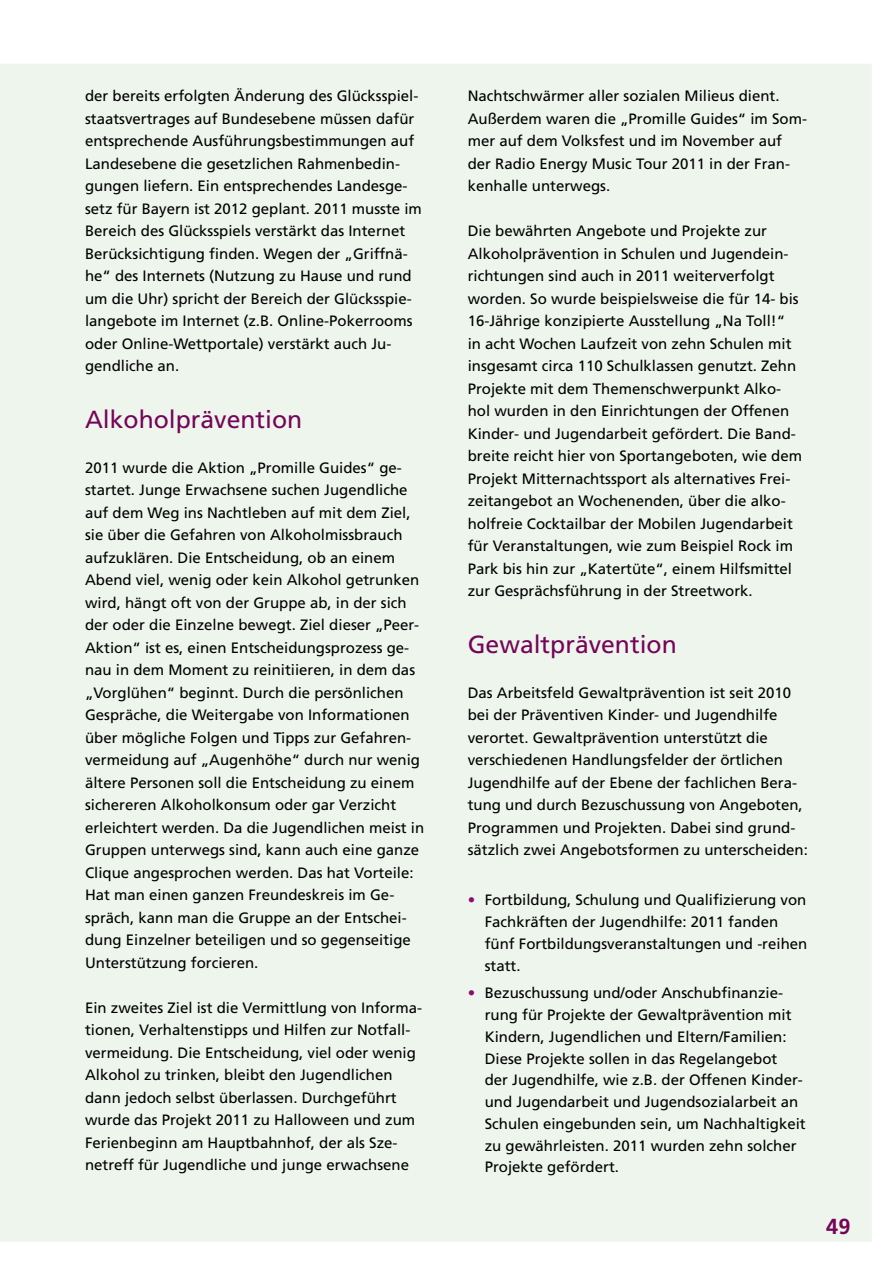
<style>
.page{position:relative;width:893px;height:1263px;background:#fff}
.page>*{position:absolute;margin:0;border:0;box-sizing:border-box;transform-origin:0 0}
.t1{font:24.75px "Frutiger";color:#750559}
.t2{font:700 21.75px "Frutiger";color:#750559}
.t3{font:15px/22.5px "Frutiger";color:#000}
.s1{font-weight:700;color:#8e0c6d}
</style>
<div class="page">
<div style="left:0;top:64px;width:872px;height:1178px;background:#edf5ec"></div>
<p class="t3" style="left:85px;top:85px;width:338px">der bereits erfolgten Änderung des Glücksspiel&shy;staatsvertrages auf Bundesebene müssen dafür entsprechende Ausführungsbestimmungen auf Landesebene die gesetzlichen Rahmenbedin&shy;gungen liefern. Ein entsprechendes Landesge&shy;setz für Bayern ist 2012 geplant. 2011 musste im Bereich des Glücksspiels verstärkt das Internet Berücksichtigung finden. Wegen der „Griffnä&shy;he“ des Internets (Nutzung zu Hause und rund um die Uhr) spricht der Bereich der Glücksspie&shy;langebote im Internet (z.B. Online-Pokerrooms oder Online-Wettportale) verstärkt auch Ju&shy;gendliche an.</p>
<h1 class="t1" style="left:85px;top:404px;width:219px">Alkoholprävention</h1>
<p class="t3" style="left:85px;top:456px;width:341px">2011 wurde die Aktion „Promille Guides“ ge&shy;startet. Junge Erwachsene suchen Jugendliche auf dem Weg ins Nachtleben auf mit dem Ziel, sie über die Gefahren von Alkoholmissbrauch aufzuklären. Die Entscheidung, ob an einem Abend viel, wenig oder kein Alkohol getrunken wird, hängt oft von der Gruppe ab, in der sich der oder die Einzelne bewegt. Ziel dieser „Peer-Aktion“ ist es, einen Entscheidungsprozess ge&shy;nau in dem Moment zu reinitiieren, in dem das „Vorglühen“ beginnt. Durch die persönlichen Gespräche, die Weitergabe von Informationen über mögliche Folgen und Tipps zur Gefahren&shy;vermeidung auf „Augenhöhe“ durch nur wenig ältere Personen soll die Entscheidung zu einem sichereren Alkoholkonsum oder gar Verzicht erleichtert werden. Da die Jugendlichen meist in Gruppen unterwegs sind, kann auch eine ganze Clique angesprochen werden. Das hat Vorteile:<br>Hat man einen ganzen Freundeskreis im Ge&shy;spräch, kann man die Gruppe an der Entschei&shy;dung Einzelner beteiligen und so gegenseitige Unterstützung forcieren.</p>
<p class="t3" style="left:85px;top:996px;width:339px">Ein zweites Ziel ist die Vermittlung von Informa&shy;tionen, Verhaltenstipps und Hilfen zur Notfall&shy;vermeidung. Die Entscheidung, viel oder wenig Alkohol zu trinken, bleibt den Jugendlichen dann jedoch selbst überlassen. Durchgeführt wurde das Projekt 2011 zu Halloween und zum Ferienbeginn am Hauptbahnhof, der als Sze&shy;netreff für Jugendliche und junge erwachsene</p>
<p class="t3" style="left:468px;top:85px;width:341px">Nachtschwärmer aller sozialen Milieus dient.<br>Außerdem waren die „Promille Guides“ im Som&shy;mer auf dem Volksfest und im November auf der Radio Energy Music Tour 2011 in der Fran&shy;kenhalle unterwegs.</p>
<p class="t3" style="left:468px;top:220px;width:336px">Die bewährten Angebote und Projekte zur Alkoholprävention in Schulen und Jugendein&shy;richtungen sind auch in 2011 weiterverfolgt worden. So wurde beispielsweise die für 14- bis 16-Jährige konzipierte Ausstellung „Na Toll!“ in acht Wochen Laufzeit von zehn Schulen mit insgesamt circa 110 Schulklassen genutzt. Zehn Projekte mit dem Themenschwerpunkt Alko&shy;hol wurden in den Einrichtungen der Offenen Kinder- und Jugendarbeit gefördert. Die Band&shy;breite reicht hier von Sportangeboten, wie dem Projekt Mitternachtssport als alternatives Frei&shy;zeitangebot an Wochenenden, über die alko&shy;holfreie Cocktailbar der Mobilen Jugendarbeit für Veranstaltungen, wie zum Beispiel Rock im Park bis hin zur „Katertüte“, einem Hilfsmittel zur Gesprächsführung in der Streetwork.</p>
<h1 class="t1" style="left:468px;top:629px;width:211px">Gewaltprävention</h1>
<p class="t3" style="left:468px;top:681px;width:342px">Das Arbeitsfeld Gewaltprävention ist seit 2010 bei der Präventiven Kinder- und Jugendhilfe verortet. Gewaltprävention unterstützt die verschiedenen Handlungsfelder der örtlichen Jugendhilfe auf der Ebene der fachlichen Bera&shy;tung und durch Bezuschussung von Angeboten, Programmen und Projekten. Dabei sind grund&shy;sätzlich zwei Angebotsformen zu unterscheiden:</p>
<p class="t3" style="left:485px;top:889px;width:324px;line-height:21.8px;text-indent:-17px"><span class="s1">•</span> Fortbildung, Schulung und Qualifizierung von Fachkräften der Jugendhilfe: 2011 fanden fünf Fortbildungsveranstaltungen und -reihen statt.</p>
<p class="t3" style="left:485px;top:982px;width:322px;line-height:21.8px;text-indent:-17px"><span class="s1">•</span> Bezuschussung und/oder Anschubfinanzie&shy;rung für Projekte der Gewaltprävention mit Kindern, Jugendlichen und Eltern/Familien:<br>Diese Projekte sollen in das Regelangebot<br>der Jugendhilfe, wie z.B. der Offenen Kinder&shy;und Jugendarbeit und Jugendsozialarbeit an Schulen eingebunden sein, um Nachhaltigkeit zu gewährleisten. 2011 wurden zehn solcher Projekte gefördert.</p>
<h2 class="t2" style="left:826px;top:1213px;width:26px">49</h2>
</div>
